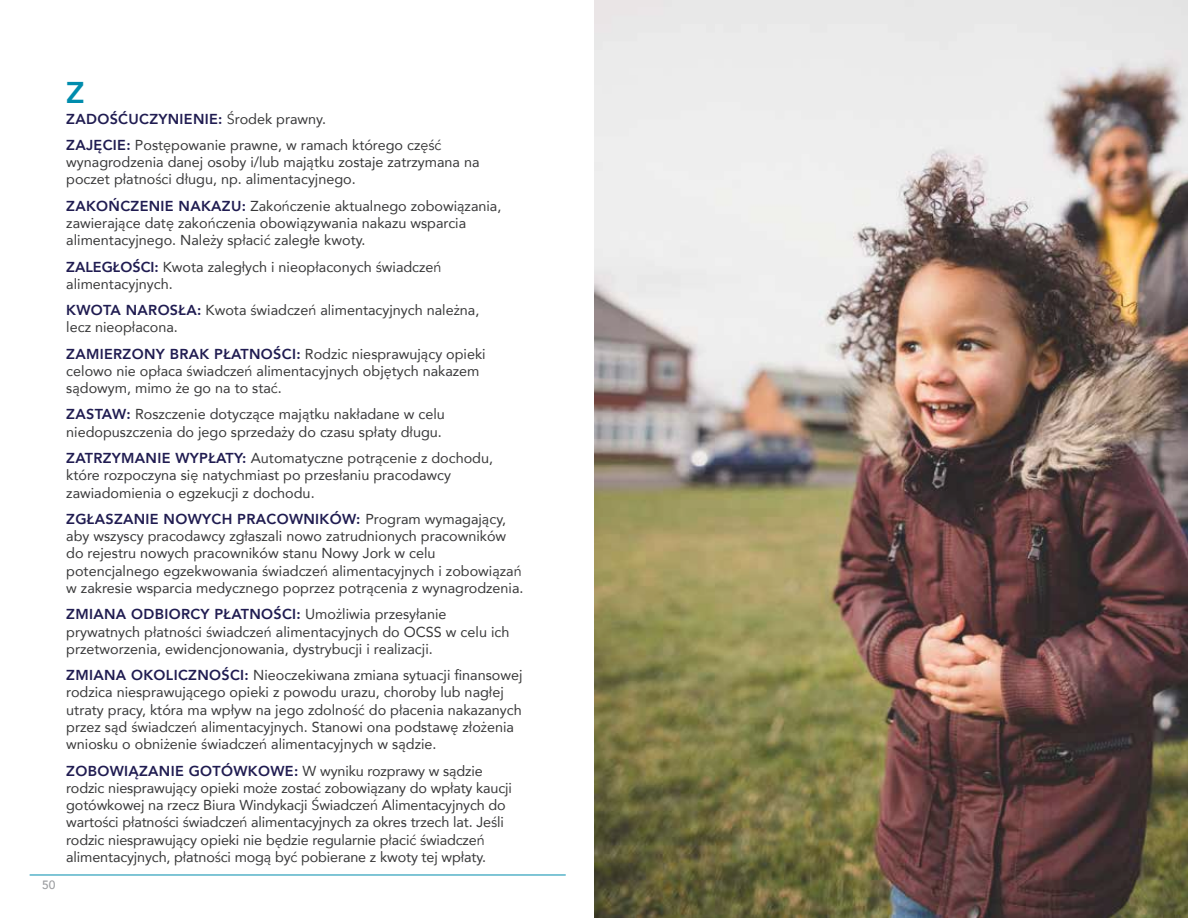
<style>
.page{position:relative;width:1188px;height:918px;background:#fff}
.page>*{position:absolute;margin:0;border:0;box-sizing:border-box;transform-origin:0 0}
.t1{font:800 30px "Avenir";color:#008cad}
.t2{font:14.4px/17.2px "Avenir";color:#383839}
.t3{font:500 12px "Avenir";color:#9b9da0}
.s1{font-weight:800;color:#201c51}
.s2{font-style:inherit}
</style>
<div class="page">
<hr style="left:30px;top:875px;width:535px;height:1px;background:#008cad">
<img style="left:594px;top:0;width:594px;height:918px">
<p class="t3" style="left:42px;top:875px;width:15px">50</p>
<h1 class="t1" style="left:66px;top:70px;width:20px">Z</h1>
<p class="t2" style="left:66px;top:105px;width:377px;line-height:26.2px"><span class="s1">ZADOŚĆUCZYNIENIE:</span> <span class="s2">Ś</span>rodek prawny.<br><span class="s1">ZAJĘCIE:</span> Post<span class="s2">ę</span>powanie prawne, w ramach którego cz<span class="s2">ęść</span></p>
<p class="t2" style="left:66px;top:153px;width:415px">wynagrodzenia danej osoby i/lub maj<span class="s2">ą</span>tku zostaje zatrzymana na poczet p<span class="s2">ł</span>atno<span class="s2">ś</span>ci d<span class="s2">ł</span>ugu, np. alimentacyjnego.</p>
<p class="t2" style="left:66px;top:197px;width:437px"><span class="s1">ZAKOŃCZENIE NAKAZU:</span> Zako<span class="s2">ń</span>czenie aktualnego zobowi<span class="s2">ą</span>zania, zawieraj<span class="s2">ą</span>ce dat<span class="s2">ę</span> zako<span class="s2">ń</span>czenia obowi<span class="s2">ą</span>zywania nakazu wsparcia alimentacyjnego. Nale<span class="s2">ż</span>y sp<span class="s2">ł</span>aci<span class="s2">ć</span> zaleg<span class="s2">ł</span>e kwoty.</p>
<p class="t2" style="left:66px;top:257px;width:377px"><span class="s1">ZALEGŁOŚCI:</span> Kwota zaleg<span class="s2">ł</span>ych i nieop<span class="s2">ł</span>aconych <span class="s2">ś</span>wiadcze<span class="s2">ń </span>alimentacyjnych.</p>
<p class="t2" style="left:66px;top:301px;width:415px"><span class="s1">KWOTA NAROSŁA:</span> Kwota <span class="s2">ś</span>wiadcze<span class="s2">ń</span> alimentacyjnych nale<span class="s2">ż</span>na, lecz nieop<span class="s2">ł</span>acona.</p>
<p class="t2" style="left:66px;top:345px;width:421px"><span class="s1">ZAMIERZONY BRAK PŁATNOŚCI:</span> Rodzic niesprawuj<span class="s2">ą</span>cy opieki celowo nie op<span class="s2">ł</span>aca <span class="s2">ś</span>wiadcze<span class="s2">ń</span> alimentacyjnych obj<span class="s2">ę</span>tych nakazem s<span class="s2">ą</span>dowym, mimo <span class="s2">ż</span>e go na to sta<span class="s2">ć</span>.</p>
<p class="t2" style="left:66px;top:405px;width:380px"><span class="s1">ZASTAW:</span> Roszczenie dotycz<span class="s2">ą</span>ce maj<span class="s2">ą</span>tku nak<span class="s2">ł</span>adane w celu niedopuszczenia do jego sprzeda<span class="s2">ż</span>y do czasu sp<span class="s2">ł</span>aty d<span class="s2">ł</span>ugu.</p>
<p class="t2" style="left:66px;top:449px;width:428px"><span class="s1">ZATRZYMANIE WYPŁATY:</span> Automatyczne potr<span class="s2">ą</span>cenie z dochodu, które rozpoczyna si<span class="s2">ę</span> natychmiast po przes<span class="s2">ł</span>aniu pracodawcy zawiadomienia o egzekucji z dochodu.</p>
<p class="t2" style="left:66px;top:510px;width:459px"><span class="s1">ZGŁASZANIE NOWYCH PRACOWNIKÓW:</span> Program wymagaj<span class="s2">ą</span>cy, aby wszyscy pracodawcy zg<span class="s2">ł</span>aszali nowo zatrudnionych pracowników do rejestru nowych pracowników stanu Nowy Jork w celu potencjalnego egzekwowania <span class="s2">ś</span>wiadcze<span class="s2">ń</span> alimentacyjnych i zobowi<span class="s2">ą</span>za<span class="s2">ń </span>w zakresie wsparcia medycznego poprzez potr<span class="s2">ą</span>cenia z wynagrodzenia.</p>
<p class="t2" style="left:66px;top:605px;width:445px"><span class="s1">ZMIANA ODBIORCY PŁATNOŚCI:</span> Umo<span class="s2">ż</span>liwia przesy<span class="s2">ł</span>anie prywatnych p<span class="s2">ł</span>atno<span class="s2">ś</span>ci <span class="s2">ś</span>wiadcze<span class="s2">ń</span> alimentacyjnych do OCSS w celu ich przetworzenia, ewidencjonowania, dystrybucji i realizacji.</p>
<p class="t2" style="left:66px;top:666px;width:458px"><span class="s1">ZMIANA OKOLICZNOŚCI:</span> Nieoczekiwana zmiana sytuacji finansowej rodzica niesprawuj<span class="s2">ą</span>cego opieki z powodu urazu, choroby lub nag<span class="s2">ł</span>ej utraty pracy, która ma wp<span class="s2">ł</span>yw na jego zdolno<span class="s2">ść</span> do p<span class="s2">ł</span>acenia nakazanych przez s<span class="s2">ą</span>d <span class="s2">ś</span>wiadcze<span class="s2">ń</span> alimentacyjnych. Stanowi ona podstaw<span class="s2">ę</span> z<span class="s2">ł</span>o<span class="s2">ż</span>enia wniosku o obni<span class="s2">ż</span>enie <span class="s2">ś</span>wiadcze<span class="s2">ń</span> alimentacyjnych w s<span class="s2">ą</span>dzie.</p>
<p class="t2" style="left:66px;top:761px;width:447px"><span class="s1">ZOBOWIĄZANIE GOTÓWKOWE:</span> W wyniku rozprawy w s<span class="s2">ą</span>dzie rodzic niesprawuj<span class="s2">ą</span>cy opieki mo<span class="s2">ż</span>e zosta<span class="s2">ć</span> zobowi<span class="s2">ą</span>zany do wp<span class="s2">ł</span>aty kaucji gotówkowej na rzecz Biura Windykacji <span class="s2">Ś</span>wiadcze<span class="s2">ń</span> Alimentacyjnych do warto<span class="s2">ś</span>ci p<span class="s2">ł</span>atno<span class="s2">ś</span>ci <span class="s2">ś</span>wiadcze<span class="s2">ń</span> alimentacyjnych za okres trzech lat. Je<span class="s2">ś</span>li rodzic niesprawuj<span class="s2">ą</span>cy opieki nie b<span class="s2">ę</span>dzie regularnie p<span class="s2">ł</span>aci<span class="s2">ć ś</span>wiadcze<span class="s2">ń </span>alimentacyjnych, p<span class="s2">ł</span>atno<span class="s2">ś</span>ci mog<span class="s2">ą</span> by<span class="s2">ć</span> pobierane z kwoty tej wp<span class="s2">ł</span>aty.</p>
</div>
